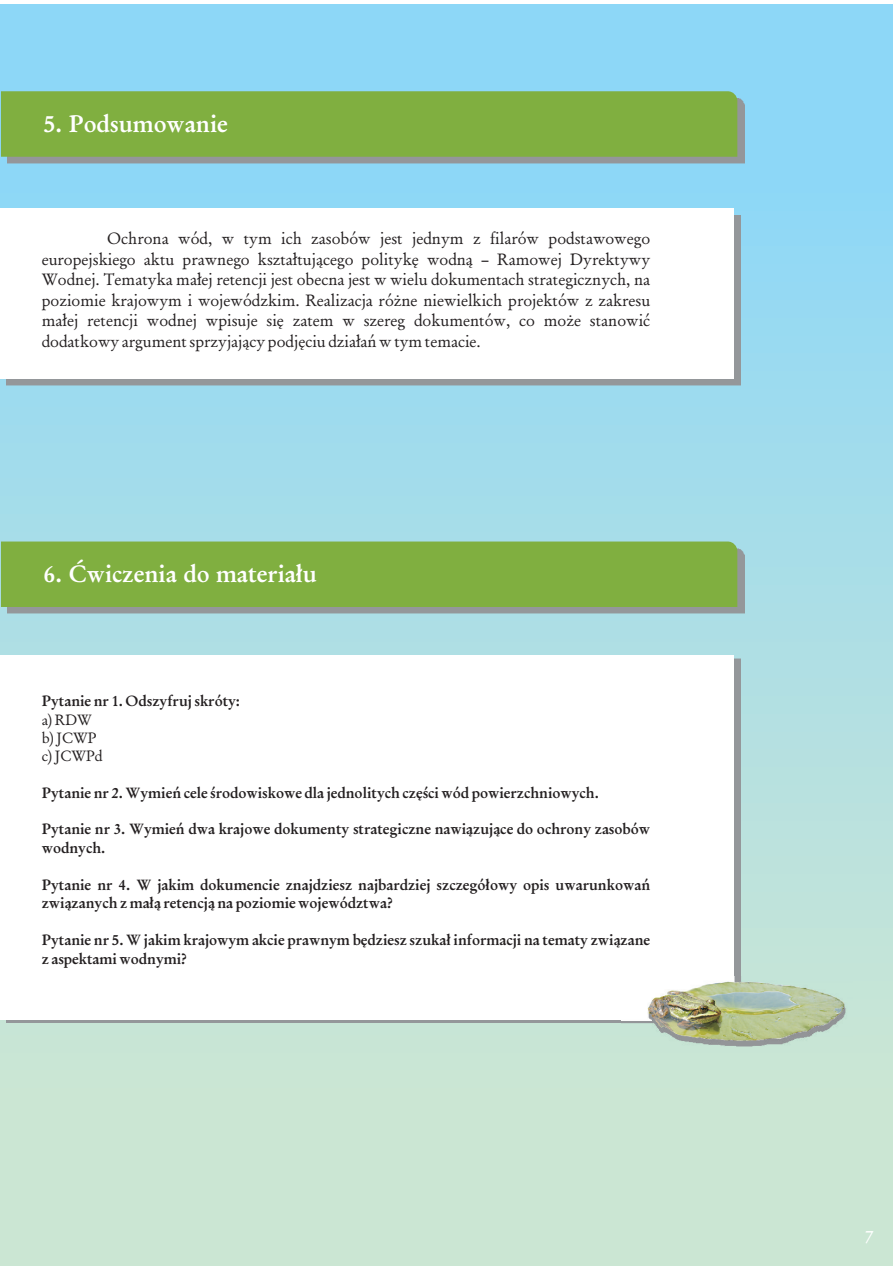
<style>
.page{position:relative;width:896px;height:1266px;background:#fff}
.page>*{position:absolute;margin:0;border:0;box-sizing:border-box;transform-origin:0 0}
.t1{font:24px "Garamond Antiqua,Bold";color:#fff}
.t2{font:18px "Garamond Antiqua";color:#fff}
.t3{font:16.5px/20.5px "Garamond Antiqua";color:#231f20;text-align:justify}
.t4{font:15px/18.6px "Garamond Antiqua,Bold";color:#231f20}
.t5{font:15px/18.3px "Garamond Antiqua";color:#231f20}
</style>
<div class="page">
<div style="left:0;top:5px;width:892px;height:1260px;background:linear-gradient(to bottom,#86d5fa,#d2e6cd)"></div>
<div style="left:8px;top:98px;width:736px;height:65px;background:#94969a"></div>
<div style="left:1px;top:91px;width:736px;height:66px;background:#80af40"></div>
<img style="left:6px;top:215px;width:734px;height:170px">
<div style="left:0;top:208px;width:734px;height:170px;background:#fff"></div>
<div style="left:0;top:655px;width:734px;height:364px;background:#fff"></div>
<img style="left:8px;top:548px;width:736px;height:66px">
<div style="left:1px;top:541px;width:736px;height:66px;background:#80af40"></div>
<img style="left:621px;top:976px;width:231px;height:70px">
<h1 class="t1" style="left:43px;top:114px;width:186px">5. Podsumowanie</h1>
<p class="t3" style="left:42px;top:230px;width:610px;text-indent:65px">Ochrona wód, w tym ich zasobów jest jednym z filarów podstawowego europejskiego aktu prawnego kształtującego politykę wodną – Ramowej Dyrektywy Wodnej. Tematyka małej retencji jest obecna jest w wielu dokumentach strategicznych, na poziomie krajowym i wojewódzkim. Realizacja różne niewielkich projektów z zakresu małej retencji wodnej wpisuje się zatem w szereg dokumentów, co może stanowić dodatkowy argument sprzyjający podjęciu działań w tym temacie.</p>
<h1 class="t1" style="left:43px;top:564px;width:275px">6. Ćwiczenia do materiału</h1>
<p class="t4" style="left:42px;top:693px;width:200px">Pytanie nr 1. Odszyfruj skróty:</p>
<p class="t5" style="left:42px;top:711px;width:62px">a) RDW b) JCWP c) JCWPd</p>
<p class="t4" style="left:42px;top:784px;width:558px">Pytanie nr 2. Wymień cele środowiskowe dla jednolitych części wód powierzchniowych.</p>
<p class="t4" style="left:42px;top:821px;width:610px">Pytanie nr 3. Wymień dwa krajowe dokumenty strategiczne nawiązujące do ochrony zasobów wodnych.</p>
<p class="t4" style="left:42px;top:876px;width:610px">Pytanie nr 4. W jakim dokumencie znajdziesz najbardziej szczegółowy opis uwarunkowań związanych z małą retencją na poziomie województwa?</p>
<p class="t4" style="left:42px;top:931px;width:610px">Pytanie nr 5. W jakim krajowym akcie prawnym będziesz szukał informacji na tematy związane z aspektami wodnymi?</p>
<p class="t2" style="left:864px;top:1229px;width:10px">7</p>
</div>
